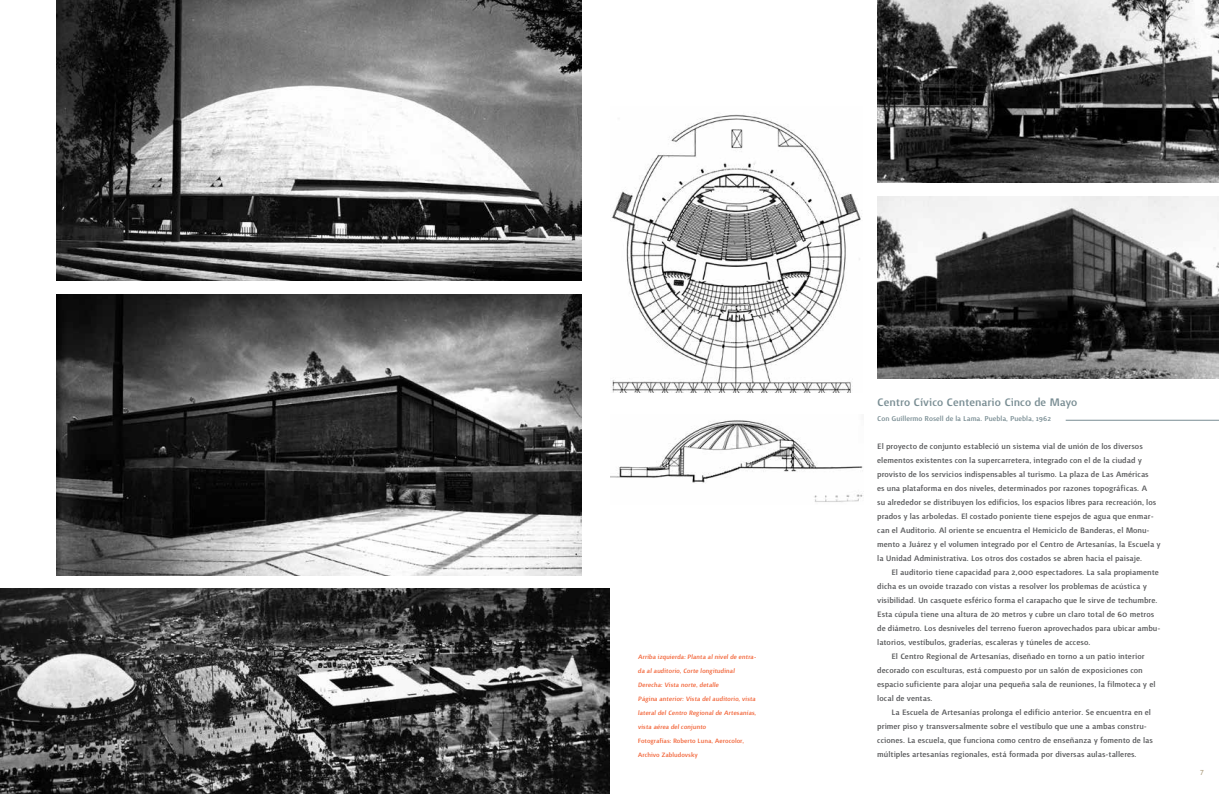
<style>
.page{position:relative;width:1219px;height:794px;background:#fff}
.page>*{position:absolute;margin:0;border:0;box-sizing:border-box;transform-origin:0 0}
.t1{font:500 14px "Surface";color:#798d93}
.t2{font:500 10px/14px "Surface";color:#58595b}
.t3{font:500 9px "Surface";color:#798d93}
.t4{font:500 8px/14px "Surface";color:#f26539}
.t5{font:7px "Trebuchet MS";color:#afa082}
</style>
<div class="page">
<img style="left:0;top:588px;width:610px;height:206px">
<img style="left:57px;top:0;width:524px;height:280px">
<img style="left:611px;top:114px;width:251px;height:278px">
<img style="left:57px;top:294px;width:524px;height:281px">
<img style="left:877px;top:0;width:342px;height:182px">
<img style="left:877px;top:196px;width:342px;height:182px">
<hr style="left:1066px;top:420px;width:153px;height:1px;background:#798d93">
<img style="left:610px;top:420px;width:253px;height:82px">
<p class="t4" style="left:638px;top:649px;width:121px">Arriba izquierda: Planta al nivel de entra&shy;da al auditorio, Corte longitudinal Derecha: Vista norte, detalle<br>Página anterior: Vista del auditorio, vista lateral del Centro Regional de Artesanías, vista aérea del conjunto</p>
<p class="t4" style="left:638px;top:733px;width:108px">Fotografías: Roberto Luna, Aerocolor,<br>Archivo Zabludovsky</p>
<h1 class="t1" style="left:877px;top:396px;width:202px">Centro Cívico Centenario Cinco de Mayo</h1>
<p class="t2" style="left:877px;top:439px;width:285px">El proyecto de conjunto estableció un sistema vial de unión de los diversos elementos existentes con la supercarretera, integrado con el de la ciudad y provisto de los servicios indispensables al turismo. La plaza de Las Américas<br>es una plataforma en dos niveles, determinados por razones topográficas. A<br>su alrededor se distribuyen los edificios, los espacios libres para recreación, los prados y las arboledas. El costado poniente tiene espejos de agua que enmar&shy;can el Auditorio. Al oriente se encuentra el Hemiciclo de Banderas, el Monu&shy;mento a Juárez y el volumen integrado por el Centro de Artesanías, la Escuela y la Unidad Administrativa. Los otros dos costados se abren hacia el paisaje.</p>
<p class="t2" style="left:891px;top:565px;width:269px">El auditorio tiene capacidad para 2,000 espectadores. La sala propiamente</p>
<p class="t2" style="left:877px;top:579px;width:271px">dicha es un ovoide trazado con vistas a resolver los problemas de acústica y</p>
<p class="t2" style="left:877px;top:593px;width:282px">visibilidad. Un casquete esférico forma el carapacho que le sirve de techumbre.</p>
<p class="t2" style="left:877px;top:607px;width:278px">Esta cúpula tiene una altura de 20 metros y cubre un claro total de 60 metros</p>
<p class="t2" style="left:877px;top:621px;width:285px">de diámetro. Los desniveles del terreno fueron aprovechados para ubicar ambu-</p>
<p class="t2" style="left:877px;top:635px;width:215px">latorios, vestíbulos, graderías, escaleras y túneles de acceso.</p>
<p class="t2" style="left:891px;top:649px;width:255px">El Centro Regional de Artesanías, diseñado en torno a un patio interior</p>
<p class="t2" style="left:877px;top:663px;width:267px">decorado con esculturas, está compuesto por un salón de exposiciones con</p>
<p class="t2" style="left:877px;top:677px;width:280px">espacio suficiente para alojar una pequeña sala de reuniones, la filmoteca y el</p>
<p class="t2" style="left:877px;top:691px;width:57px">local de ventas.</p>
<p class="t2" style="left:891px;top:705px;width:261px">La Escuela de Artesanías prolonga el edificio anterior. Se encuentra en el</p>
<p class="t2" style="left:877px;top:719px;width:271px">primer piso y transversalmente sobre el vestíbulo que une a ambas constru-</p>
<p class="t2" style="left:877px;top:733px;width:277px">cciones. La escuela, que funciona como centro de enseñanza y fomento de las</p>
<p class="t2" style="left:877px;top:747px;width:261px">múltiples artesanías regionales, está formada por diversas aulas-talleres.</p>
<p class="t3" style="left:877px;top:414px;width:175px">Con Guillermo Rosell de la Lama. Puebla, Puebla, 1962</p>
<p class="t5" style="left:1200px;top:768px;width:5px">7</p>
</div>
